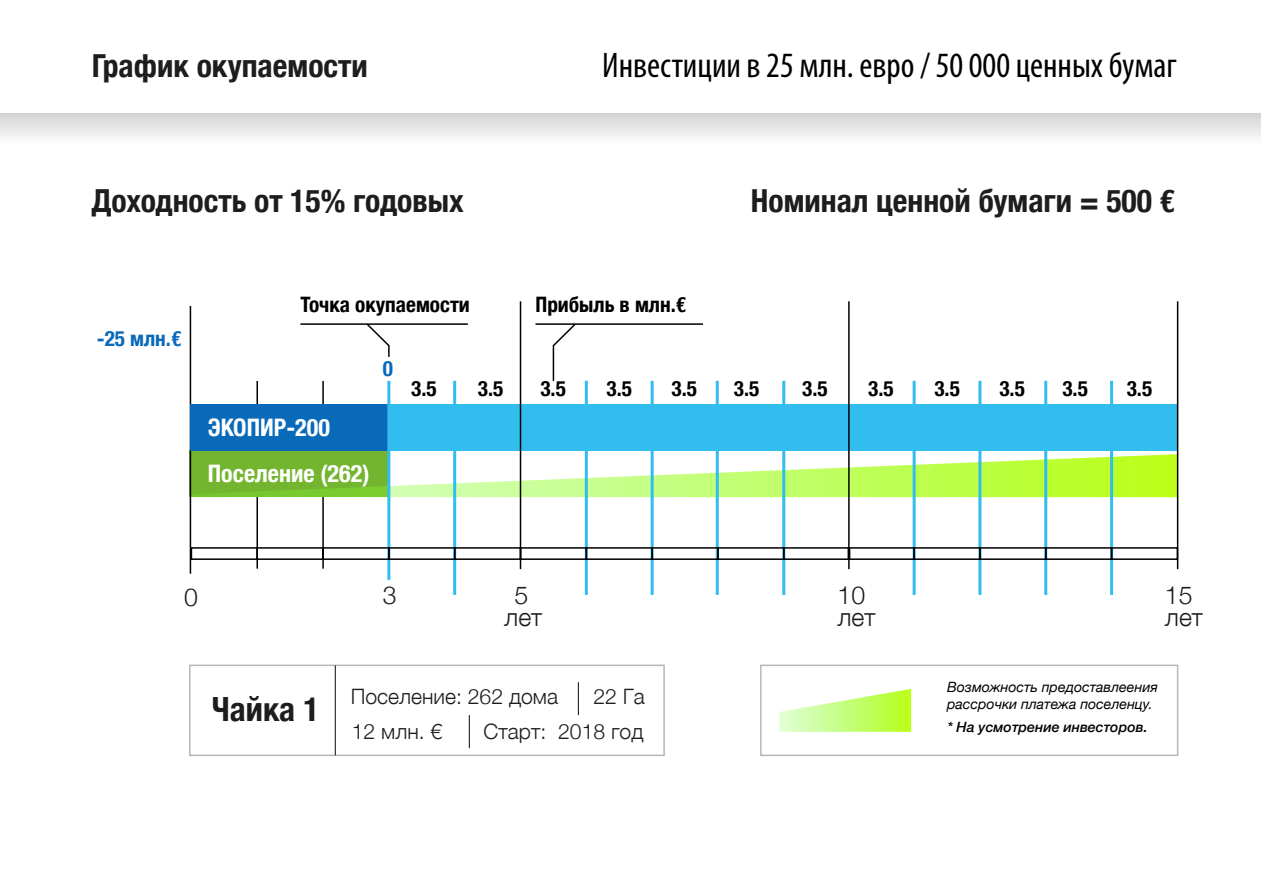
<style>
.page{position:relative;width:1263px;height:893px;background:#fff}
.page>*{position:absolute;margin:0;border:0;box-sizing:border-box;transform-origin:0 0}
.t1{font:condensed 35.7px "Myriad Pro";color:#000}
.t2{font:700 condensed 33.3px "Helvetica Neue";color:#1d1d1b}
.t3{font:700 condensed 31.8px "Helvetica Neue";color:#1d1e1c}
.t4{font:300 24.9px "Helvetica Neue";color:#1d1d1b}
.t5{font:700 condensed 24.15px/45.8px "Helvetica Neue";color:#fff}
.t6{font:700 condensed 21.3px "Helvetica Neue";color:#000}
.t7{font:700 condensed 21.3px "Helvetica Neue";color:#096aba}
.t8{font:300 21.15px "Helvetica Neue";color:#1d1d1b}
.t9{font:italic 14.25px/17.1px "Helvetica Neue";color:#000}
.t10{font:italic 500 14.25px "Helvetica Neue";color:#000}
</style>
<div class="page">
<hr style="left:322px;top:381px;width:2px;height:188px;background:#000">
<hr style="left:256px;top:381px;width:2px;height:188px;background:#000">
<div style="left:190px;top:450px;width:199px;height:47px;background:#73b52e"></div>
<svg style="left:192px;top:454px;width:985px;height:43px"></svg>
<svg style="left:779px;top:689px;width:132px;height:43px"></svg>
<svg style="left:0;top:114px;width:1260px;height:24px"></svg>
<hr style="left:190px;top:306px;width:1px;height:268px;background:#000">
<div style="left:389px;top:404px;width:131px;height:46px;background:#32bdef"></div>
<div style="left:520px;top:404px;width:657px;height:46px;background:#32bdef"></div>
<div style="left:190px;top:404px;width:199px;height:46px;background:#096aba"></div>
<hr style="left:848px;top:301px;width:2px;height:268px;background:#000">
<hr style="left:1177px;top:301px;width:1px;height:268px;background:#000">
<hr style="left:520px;top:301px;width:1px;height:268px;background:#000">
<hr style="left:387px;top:381px;width:3px;height:199px;background:#32bdef">
<hr style="left:453px;top:381px;width:3px;height:214px;background:#32bdef">
<hr style="left:651px;top:381px;width:3px;height:214px;background:#32bdef">
<hr style="left:716px;top:381px;width:3px;height:214px;background:#32bdef">
<hr style="left:913px;top:381px;width:3px;height:214px;background:#32bdef">
<hr style="left:585px;top:381px;width:3px;height:214px;background:#32bdef">
<hr style="left:782px;top:381px;width:3px;height:214px;background:#32bdef">
<hr style="left:978px;top:381px;width:3px;height:214px;background:#32bdef">
<hr style="left:1044px;top:381px;width:3px;height:214px;background:#32bdef">
<hr style="left:1110px;top:381px;width:3px;height:214px;background:#32bdef">
<div style="left:189px;top:665px;width:476px;height:91px;border:2px solid #b7b7b7"></div>
<div style="left:760px;top:665px;width:418px;height:91px;border:2px solid #b7b7b7"></div>
<div style="left:191px;top:547px;width:67px;height:13px;border:2px solid #000"></div>
<div style="left:256px;top:547px;width:68px;height:13px;border:2px solid #000"></div>
<div style="left:322px;top:547px;width:68px;height:13px;border:2px solid #000"></div>
<div style="left:388px;top:547px;width:67px;height:13px;border:2px solid #000"></div>
<div style="left:454px;top:547px;width:67px;height:13px;border:2px solid #000"></div>
<div style="left:520px;top:547px;width:67px;height:13px;border:2px solid #000"></div>
<div style="left:586px;top:547px;width:67px;height:13px;border:2px solid #000"></div>
<div style="left:651px;top:547px;width:68px;height:13px;border:2px solid #000"></div>
<div style="left:717px;top:547px;width:67px;height:13px;border:2px solid #000"></div>
<div style="left:783px;top:547px;width:67px;height:13px;border:2px solid #000"></div>
<div style="left:847px;top:547px;width:68px;height:13px;border:2px solid #000"></div>
<div style="left:913px;top:547px;width:68px;height:13px;border:2px solid #000"></div>
<div style="left:979px;top:547px;width:67px;height:13px;border:2px solid #000"></div>
<div style="left:1045px;top:547px;width:67px;height:13px;border:2px solid #000"></div>
<div style="left:1111px;top:547px;width:67px;height:13px;border:2px solid #000"></div>
<hr style="left:300px;top:323px;width:168px;height:2px;background:#000">
<svg style="left:365px;top:323px;width:25px;height:34px"></svg>
<hr style="left:535px;top:323px;width:168px;height:2px;background:#000">
<svg style="left:552px;top:323px;width:25px;height:58px"></svg>
<hr style="left:469px;top:715px;width:1px;height:33px;background:#232323">
<hr style="left:335px;top:665px;width:1px;height:90px;background:#232323">
<hr style="left:578px;top:682px;width:1px;height:33px;background:#232323">
<h3 class="t3" style="left:92px;top:39px;width:278px">График окупаемости</h3>
<h1 class="t1" style="left:602px;top:43px;width:576px">Инвестиции в 25 млн. евро / 50 000 ценных бумаг</h1>
<h3 class="t3" style="left:92px;top:174px;width:373px">Доходность от 15% годовых</h3>
<h3 class="t3" style="left:751px;top:174px;width:425px">Номинал ценной бумаги = 500 €</h3>
<p class="t7" style="left:97px;top:320px;width:86px">-25 млн.€</p>
<p class="t6" style="left:300px;top:287px;width:171px">Точка окупаемости</p>
<p class="t6" style="left:535px;top:287px;width:152px">Прибыль в млн.€</p>
<p class="t7" style="left:383px;top:351px;width:12px">0</p>
<p class="t5" style="left:208px;top:403px;width:163px">ЭКОПИР-200<br>Поселение (262)</p>
<p class="t6" style="left:411px;top:370px;width:27px">3.5</p>
<p class="t6" style="left:478px;top:370px;width:27px">3.5</p>
<p class="t6" style="left:540px;top:370px;width:27px">3.5</p>
<p class="t6" style="left:607px;top:370px;width:27px">3.5</p>
<p class="t6" style="left:672px;top:370px;width:27px">3.5</p>
<p class="t6" style="left:734px;top:370px;width:27px">3.5</p>
<p class="t6" style="left:802px;top:370px;width:27px">3.5</p>
<p class="t6" style="left:868px;top:370px;width:27px">3.5</p>
<p class="t6" style="left:934px;top:370px;width:27px">3.5</p>
<p class="t6" style="left:999px;top:370px;width:27px">3.5</p>
<p class="t6" style="left:1062px;top:370px;width:27px">3.5</p>
<p class="t6" style="left:1127px;top:370px;width:27px">3.5</p>
<p class="t4" style="left:184px;top:577px;width:15px">0</p>
<h2 class="t2" style="left:212px;top:681px;width:109px">Чайка 1</h2>
<p class="t4" style="left:383px;top:575px;width:15px">3</p>
<p class="t4" style="left:514px;top:575px;width:15px">5</p>
<p class="t4" style="left:837px;top:575px;width:29px">10</p>
<p class="t4" style="left:1165px;top:575px;width:29px">15</p>
<p class="t4" style="left:504px;top:597px;width:39px">лет</p>
<p class="t4" style="left:837px;top:597px;width:39px">лет</p>
<p class="t4" style="left:1165px;top:597px;width:39px">лет</p>
<p class="t8" style="left:351px;top:680px;width:209px">Поселение: 262 дома</p>
<p class="t8" style="left:593px;top:680px;width:53px">22 Га</p>
<p class="t8" style="left:352px;top:714px;width:92px">12 млн. €</p>
<p class="t8" style="left:484px;top:714px;width:161px">Старт: 2018 год</p>
<p class="t9" style="left:947px;top:679px;width:212px">Возможность предоставлеения рассрочки платежа поселенцу.</p>
<p class="t10" style="left:947px;top:714px;width:202px">* На усмотрение инвесторов.</p>
</div>
